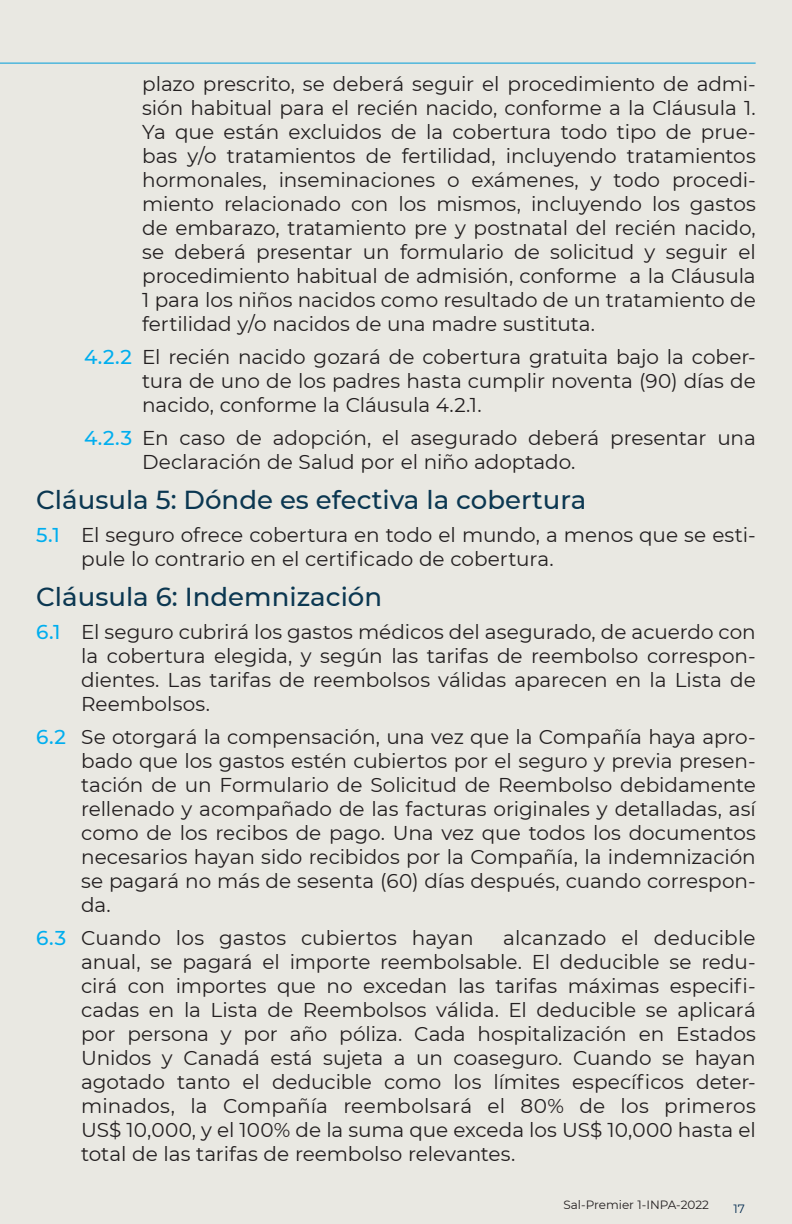
<style>
.page{position:relative;width:792px;height:1224px;background:#e9e8e2}
.page>*{position:absolute;margin:0;border:0;box-sizing:border-box;transform-origin:0 0}
.t1{font:500 26px "Montserrat";color:#0b3751}
.t2{font:20px/24px "Montserrat";color:#231f20;text-align:justify}
.t3{font:12px "Montserrat";color:#231f20}
.t4{font:12px "Montserrat";color:#00294e}
.s1{font-weight:500;color:#00aeef}
</style>
<div class="page">
<hr style="left:0;top:63px;width:756px;height:1px;background:#009dd9">
<p class="t2" style="left:142px;top:71px;width:615px">plazo prescrito, se deberá seguir el procedimiento de admi&shy;sión habitual para el recién nacido, conforme a la Cláusula 1.<br>Ya que están excluidos de la cobertura todo tipo de prue&shy;bas y/o tratamientos de fertilidad, incluyendo tratamientos hormonales, inseminaciones o exámenes, y todo procedi&shy;miento relacionado con los mismos, incluyendo los gastos de embarazo, tratamiento pre y postnatal del recién nacido, se deberá presentar un formulario de solicitud y seguir el procedimiento habitual de admisión, conforme a la Cláusula 1 para los niños nacidos como resultado de un tratamiento de fertilidad y/o nacidos de una madre sustituta.</p>
<p class="t2" style="left:142px;top:344px;width:615px;text-indent:-58px"><span class="s1">4.2.2</span> El recién nacido gozará de cobertura gratuita bajo la cober&shy;tura de uno de los padres hasta cumplir noventa (90) días de nacido, conforme la Cláusula 4.2.1.</p>
<p class="t2" style="left:142px;top:425px;width:615px;text-indent:-58px"><span class="s1">4.2.3</span> En caso de adopción, el asegurado deberá presentar una<br>Declaración de Salud por el niño adoptado.</p>
<h1 class="t1" style="left:36px;top:482px;width:552px">Cláusula 5: Dónde es efectiva la cobertura</h1>
<p class="t2" style="left:81px;top:522px;width:676px;text-indent:-45px"><span class="s1">5.1</span> El seguro ofrece cobertura en todo el mundo, a menos que se esti&shy;pule lo contrario en el certificado de cobertura.</p>
<h1 class="t1" style="left:36px;top:579px;width:347px">Cláusula 6: Indemnización</h1>
<p class="t2" style="left:81px;top:620px;width:676px;text-indent:-45px"><span class="s1">6.1</span> El seguro cubrirá los gastos médicos del asegurado, de acuerdo con la cobertura elegida, y según las tarifas de reembolso correspon&shy;dientes. Las tarifas de reembolsos válidas aparecen en la Lista de Reembolsos.</p>
<p class="t2" style="left:81px;top:725px;width:676px;text-indent:-45px"><span class="s1">6.2</span> Se otorgará la compensación, una vez que la Compañía haya apro&shy;bado que los gastos estén cubiertos por el seguro y previa presen&shy;tación de un Formulario de Solicitud de Reembolso debidamente rellenado y acompañado de las facturas originales y detalladas, así como de los recibos de pago. Una vez que todos los documentos necesarios hayan sido recibidos por la Compañía, la indemnización se pagará no más de sesenta (60) días después, cuando correspon&shy;da.</p>
<p class="t2" style="left:36px;top:926px;width:439px"><span class="s1">6.3</span> Cuando los gastos cubiertos hayan</p>
<p class="t2" style="left:81px;top:926px;width:676px;text-indent:422px">alcanzado el deducible anual, se pagará el importe reembolsable. El deducible se redu&shy;cirá con importes que no excedan las tarifas máximas especifi&shy;cadas en la Lista de Reembolsos válida. El deducible se aplicará por persona y por año póliza. Cada hospitalización en Estados Unidos y Canadá está sujeta a un coaseguro. Cuando se hayan agotado tanto el deducible como los límites específicos deter&shy;minados, la Compañía reembolsará el 80% de los primeros US$ 10,000, y el 100% de la suma que exceda los US$ 10,000 hasta el total de las tarifas de reembolso relevantes.</p>
<p class="t3" style="left:564px;top:1197px;width:147px">Sal-Premier 1-INPA-2022</p>
<p class="t4" style="left:733px;top:1201px;width:13px">17</p>
</div>
